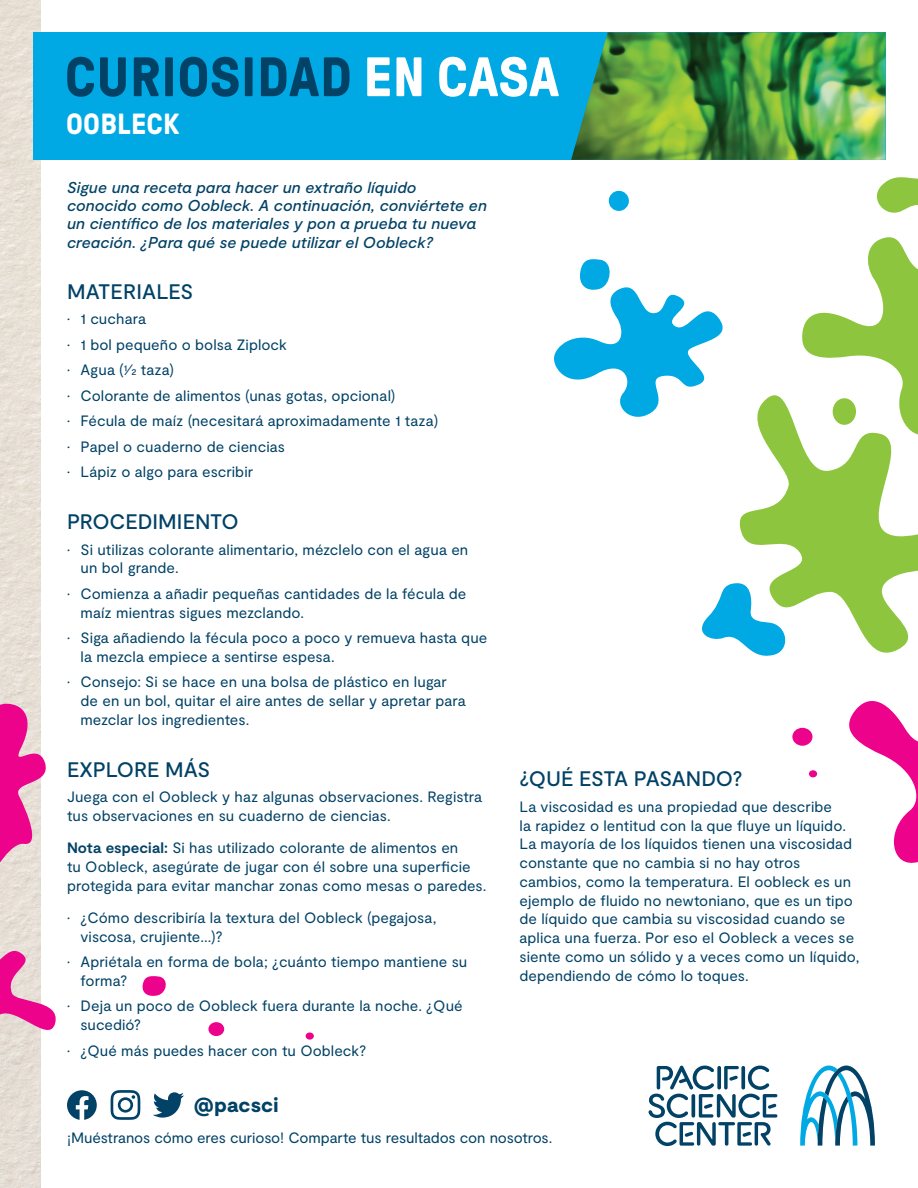
<style>
.page{position:relative;width:918px;height:1188px;background:#fff}
.page>*{position:absolute;margin:0;border:0;box-sizing:border-box;transform-origin:0 0}
.t1{font:700 55.5px "GT Pressura";letter-spacing:.01em;color:#024266}
.t2{font:700 29.1px "GT Pressura";letter-spacing:.01em;color:#fff}
.Heading1{font:500 21px "Moderat";letter-spacing:-.005em;color:#024266}
.Intro{font:500 21px "Moderat";letter-spacing:.005em;color:#024266}
.t3{font:900 20.4px "Moderat";letter-spacing:.01em;color:#024266}
.Intro-2{font:italic 500 15.75px/18.3px "Moderat";letter-spacing:.005em;color:#024266}
.Body{font:15px/18.8px "Moderat";letter-spacing:.005em;color:#024266}
.s1{color:#fff}
.s2{font-weight:700}
</style>
<div class="page">
<img style="left:0;top:0;width:40px;height:1188px">
<div style="left:33px;top:32px;width:853px;height:128px;background:#00a8e4"></div>
<img style="left:571px;top:32px;width:315px;height:128px">
<svg style="left:800px;top:1066px;width:75px;height:80px"></svg>
<svg style="left:648px;top:1065px;width:129px;height:81px"></svg>
<svg style="left:153px;top:1092px;width:31px;height:26px"></svg>
<svg style="left:111px;top:1090px;width:29px;height:30px"></svg>
<svg style="left:67px;top:1090px;width:30px;height:30px"></svg>
<svg style="left:739px;top:395px;width:179px;height:258px;fill:#8dc63e"></svg>
<svg style="left:0;top:703px;width:46px;height:189px;background:#eb75b5"></svg>
<svg style="left:142px;top:976px;width:24px;height:20px"></svg>
<div style="left:208px;top:1022px;width:16px;height:14px;background:#ed028c;border-radius:50%"></div>
<div style="left:306px;top:1032px;width:8px;height:8px;background:#ed028c;border-radius:50%"></div>
<svg style="left:0;top:931px;width:56px;height:134px"></svg>
<div style="left:609px;top:191px;width:20px;height:20px;background:#00a8e4;border-radius:50%"></div>
<svg style="left:554px;top:259px;width:169px;height:158px"></svg>
<svg style="left:849px;top:701px;width:69px;height:162px"></svg>
<svg style="left:702px;top:580px;width:89px;height:76px"></svg>
<svg style="left:800px;top:158px;width:118px;height:291px"></svg>
<div style="left:792px;top:728px;width:20px;height:18px;background:#ed028c;border-radius:50%"></div>
<div style="left:809px;top:770px;width:8px;height:7px;background:#ed028c;border-radius:50%"></div>
<p class="t1" style="left:65px;top:47px;width:496px">CURIOSIDAD <span class="s1">EN CASA</span></p>
<h2 class="t2" style="left:66px;top:108px;width:115px">OOBLECK</h2>
<p class="Intro-2" style="left:67px;top:178px;width:422px">Sigue una receta para hacer un extraño líquido conocido como Oobleck. A continuación, conviértete en un científico de los materiales y pon a prueba tu nueva creación. ¿Para qué se puede utilizar el Oobleck?</p>
<p class="Intro" style="left:67px;top:279px;width:128px">MATERIALES</p>
<p class="Body" style="left:67px;top:310px;width:80px">• 1 cuchara</p>
<p class="Body" style="left:67px;top:335px;width:221px">• 1 bol pequeño o bolsa Ziplock</p>
<p class="Body" style="left:67px;top:361px;width:109px">• Agua (1/2 taza)</p>
<p class="Body" style="left:67px;top:386px;width:330px">• Colorante de alimentos (unas gotas, opcional)</p>
<p class="Body" style="left:67px;top:412px;width:373px">• Fécula de maíz (necesitará aproximadamente 1 taza)</p>
<p class="Body" style="left:67px;top:437px;width:220px">• Papel o cuaderno de ciencias</p>
<p class="Body" style="left:67px;top:463px;width:188px">• Lápiz o algo para escribir</p>
<p class="Heading1" style="left:67px;top:510px;width:173px">PROCEDIMIENTO</p>
<p class="Body" style="left:81px;top:540px;width:389px;text-indent:-14px">• Si utilizas colorante alimentario, mézclelo con el agua en un bol grande.</p>
<p class="Body" style="left:81px;top:585px;width:387px;text-indent:-14px">• Comienza a añadir pequeñas cantidades de la fécula de maíz mientras sigues mezclando.</p>
<p class="Body" style="left:81px;top:629px;width:408px;text-indent:-14px">• Siga añadiendo la fécula poco a poco y remueva hasta que la mezcla empiece a sentirse espesa.</p>
<p class="Body" style="left:81px;top:673px;width:387px;text-indent:-14px">• Consejo: Si se hace en una bolsa de plástico en lugar de en un bol, quitar el aire antes de sellar y apretar para mezclar los ingredientes.</p>
<p class="Heading1" style="left:67px;top:757px;width:145px">EXPLORE MÁS</p>
<p class="Body" style="left:67px;top:788px;width:417px">Juega con el Oobleck y haz algunas observaciones. Registra tus observaciones en su cuaderno de ciencias.</p>
<p class="Body" style="left:67px;top:839px;width:421px"><span class="s2">Nota especial:</span> Si has utilizado colorante de alimentos en<br>tu Oobleck, asegúrate de jugar con él sobre una superficie protegida para evitar manchar zonas como mesas o paredes.</p>
<p class="Body" style="left:81px;top:909px;width:357px;text-indent:-14px">• ¿Cómo describiría la textura del Oobleck (pegajosa, viscosa, crujiente...)?</p>
<p class="Body" style="left:81px;top:953px;width:388px;text-indent:-14px">• Apriétala en forma de bola; ¿cuánto tiempo mantiene su forma?</p>
<p class="Body" style="left:81px;top:997px;width:384px;text-indent:-14px">• Deja un poco de Oobleck fuera durante la noche. ¿Qué sucedió?</p>
<p class="Body" style="left:67px;top:1042px;width:301px">• ¿Qué más puedes hacer con tu Oobleck?</p>
<h3 class="t3" style="left:194px;top:1093px;width:86px">@pacsci</h3>
<p class="Heading1" style="left:519px;top:767px;width:225px">¿QUÉ ESTA PASANDO?</p>
<p class="Body" style="left:519px;top:798px;width:342px">La viscosidad es una propiedad que describe<br>la rapidez o lentitud con la que fluye un líquido.<br>La mayoría de los líquidos tienen una viscosidad constante que no cambia si no hay otros cambios, como la temperatura. El oobleck es un ejemplo de fluido no newtoniano, que es un tipo de líquido que cambia su viscosidad cuando se aplica una fuerza. Por eso el Oobleck a veces se siente como un sólido y a veces como un líquido, dependiendo de cómo lo toques.</p>
<p class="Body" style="left:67px;top:1129px;width:487px">¡Muéstranos cómo eres curioso! Comparte tus resultados con nosotros.</p>
</div>
